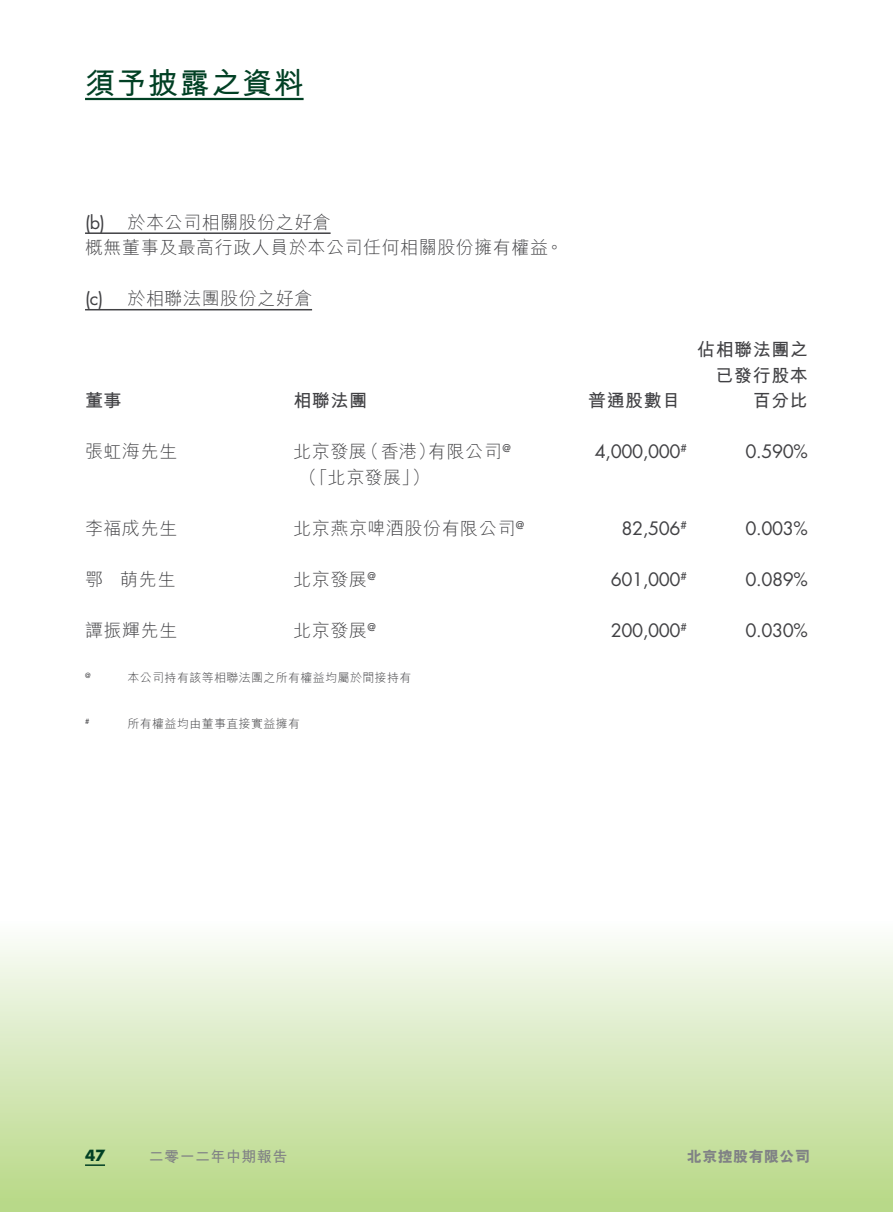
<style>
.page{position:relative;width:893px;height:1212px;background:#fff}
.page>*{position:absolute;margin:0;border:0;box-sizing:border-box;transform-origin:0 0}
.t1{font:700 30px "M Hei HK";letter-spacing:.05em;color:#014024}
.Body_Text{font:300 18px "M Hei HK";letter-spacing:.03em;color:#414144}
.Body_Text-2{font:18px "Futura Std";letter-spacing:-.02em;color:#414144}
.Body_Text-3{font:700 18px "M Hei HK";letter-spacing:.03em;color:#414144}
.Heading_2{font:300 18px "M Hei HK";letter-spacing:.03em;color:#414144}
.Heading_2-2{font:18px "Futura Std";color:#414144}
.Body_Text-4{font:700 15px "M Hei HK";letter-spacing:.03em;color:#808285}
.Body_Text-5{font:800 15px "M Hei HK";letter-spacing:.03em;color:#808285}
.Page_No{font:700 15px "Futura Std";color:#014024}
.Notes{font:300 12px "M Hei HK";letter-spacing:.03em;color:#414144}
.Body_Text-6{font:10.5px "Futura Std";color:#414144}
.Notes-2{font:7.05px "Futura Std";color:#414144}
</style>
<div class="page">
<svg style="left:0;top:941px;width:893px;height:271px;background:#d6e8ba"></svg>
<hr style="left:85px;top:1164px;width:20px;height:2px;background:#014024">
<hr style="left:85px;top:98px;width:219px;height:2px;background:#014024">
<hr style="left:85px;top:232px;width:246px;height:2px;background:#414144">
<hr style="left:85px;top:309px;width:227px;height:1px;background:#414144">
<p class="t1" style="left:85px;top:62px;width:220px">須予披露之資料</p>
<p class="Heading_2" style="left:128px;top:213px;width:205px">於本公司相關股份之好倉</p>
<p class="Heading_2-2" style="left:85px;top:211px;width:21px">)b(</p>
<p class="Body_Text" style="left:85px;top:238px;width:480px">概無董事及最高行政人員於本公司任何相關股份擁有權益。</p>
<p class="Heading_2" style="left:128px;top:289px;width:186px">於相聯法團股份之好倉</p>
<p class="Heading_2-2" style="left:85px;top:287px;width:20px">)c(</p>
<p class="Body_Text-3" style="left:85px;top:387px;width:38px">董事</p>
<p class="Body_Text-3" style="left:293px;top:387px;width:75px">相聯法團</p>
<p class="Body_Text" style="left:85px;top:442px;width:94px">張虹海先生</p>
<p class="Body_Text" style="left:361px;top:442px;width:76px">（香港）</p>
<p class="Body_Text" style="left:293px;top:442px;width:75px">北京發展</p>
<p class="Body_Text" style="left:428px;top:442px;width:75px">有限公司</p>
<p class="Body_Text-6" style="left:502px;top:442px;width:10px">@</p>
<p class="Body_Text" style="left:299px;top:468px;width:121px">（「北京發展「</p>
<p class="Body_Text" style="left:412px;top:468px;width:19px">(</p>
<p class="Body_Text" style="left:85px;top:519px;width:94px">李福成先生</p>
<p class="Body_Text" style="left:293px;top:519px;width:223px">北京燕京啤酒股份有限公司</p>
<p class="Body_Text-6" style="left:516px;top:518px;width:10px">@</p>
<p class="Body_Text" style="left:85px;top:570px;width:19px">鄂</p>
<p class="Body_Text" style="left:120px;top:570px;width:57px">萌先生</p>
<p class="Body_Text" style="left:293px;top:570px;width:75px">北京發展</p>
<p class="Body_Text-6" style="left:368px;top:569px;width:10px">@</p>
<p class="Body_Text" style="left:293px;top:621px;width:75px">北京發展</p>
<p class="Body_Text" style="left:85px;top:621px;width:94px">譚振輝先生</p>
<p class="Notes" style="left:128px;top:672px;width:285px">本公司持有該等相聯法團之所有權益均屬於間接持有</p>
<p class="Body_Text-6" style="left:368px;top:620px;width:10px">@</p>
<p class="Notes-2" style="left:85px;top:671px;width:7px">@</p>
<p class="Notes-2" style="left:85px;top:716px;width:6px">#</p>
<p class="Notes" style="left:128px;top:717px;width:174px">所有權益均由董事直接實益擁有</p>
<p class="Body_Text-3" style="left:588px;top:387px;width:94px">普通股數目</p>
<p class="Body_Text-3" style="left:697px;top:336px;width:112px">佔相聯法團之</p>
<p class="Body_Text-3" style="left:716px;top:362px;width:94px">已發行股本</p>
<p class="Body_Text-3" style="left:753px;top:387px;width:57px">百分比</p>
<p class="Body_Text-2" style="left:595px;top:440px;width:93px">4,000,000<sup>#</sup></p>
<p class="Body_Text-2" style="left:745px;top:440px;width:64px">0.590%</p>
<p class="Body_Text-2" style="left:621px;top:517px;width:67px">82,506<sup>#</sup></p>
<p class="Body_Text-2" style="left:745px;top:517px;width:64px">0.003%</p>
<p class="Body_Text-2" style="left:611px;top:568px;width:78px">601,000<sup>#</sup></p>
<p class="Body_Text-2" style="left:745px;top:568px;width:64px">0.089%</p>
<p class="Body_Text-2" style="left:611px;top:619px;width:78px">200,000<sup>#</sup></p>
<p class="Body_Text-2" style="left:745px;top:619px;width:64px">0.030%</p>
<p class="Page_No" style="left:85px;top:1145px;width:22px">47</p>
<p class="Body_Text-4" style="left:149px;top:1145px;width:140px">二零一二年中期報告</p>
<p class="Body_Text-5" style="left:687px;top:1149px;width:125px">北京控股有限公司</p>
</div>
